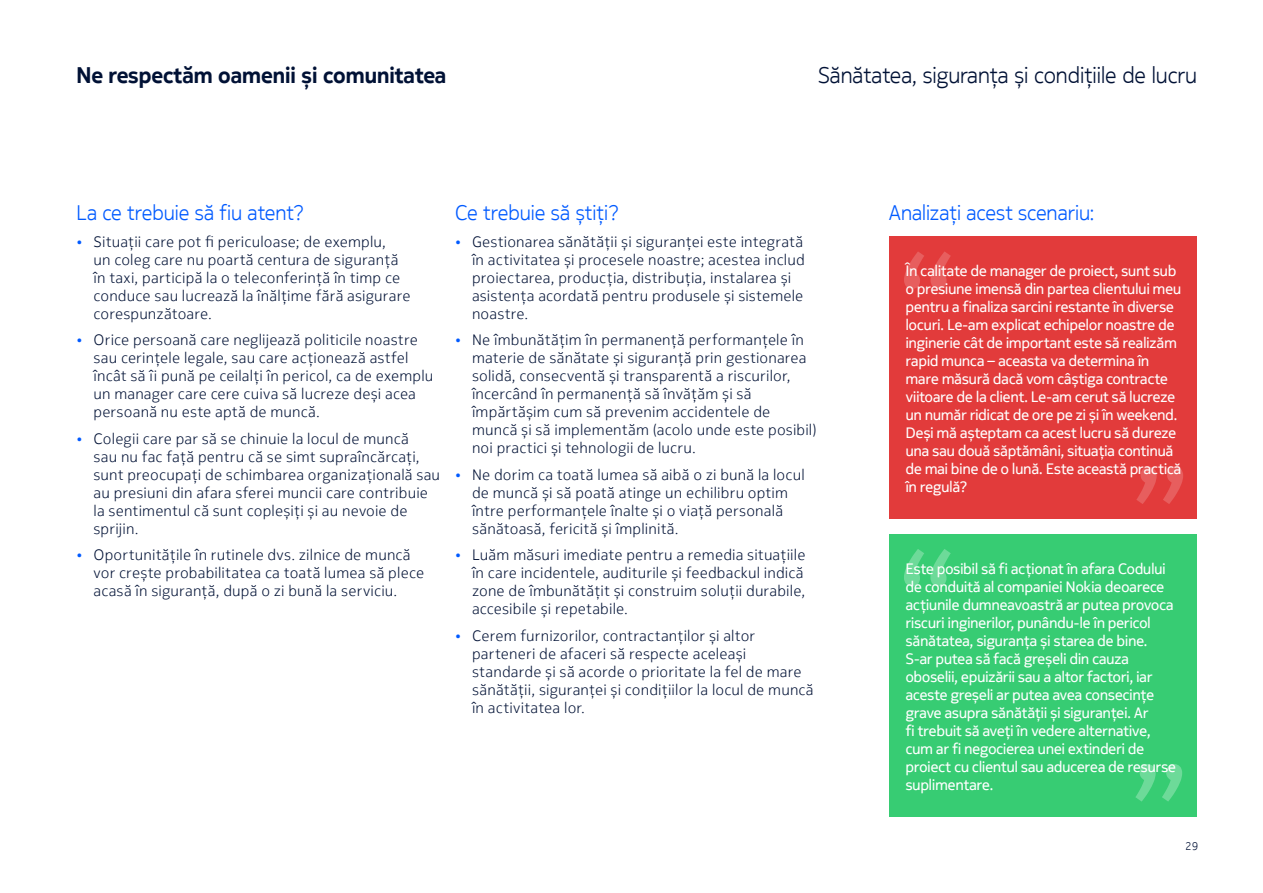
<style>
.page{position:relative;width:1263px;height:893px;background:#fff}
.page>*{position:absolute;margin:0;border:0;box-sizing:border-box;transform-origin:0 0}
.t1{font:300 22.5px "Nokia Pure Headline";color:#001135}
.t2{font:700 22.5px "Nokia Pure Headline";color:#001135}
.t3{font:300 21px "Nokia Pure Headline";color:#005aff}
.t4{font:300 15px/18px "Nokia Pure Text";letter-spacing:.01em;color:#001135}
.t5{font:15px/18px "Nokia Pure Headline";letter-spacing:.01em;color:#fff}
.t6{font:300 11.25px "Nokia Pure Text";color:#001135}
.s1{font-size:13.5px;color:#005aff}
</style>
<div class="page">
<div style="left:889px;top:237px;width:308px;height:282px;background:#e23b3b"></div>
<svg style="left:1136px;top:467px;width:47px;height:37px"></svg>
<svg style="left:904px;top:251px;width:47px;height:38px"></svg>
<div style="left:889px;top:534px;width:308px;height:282px;background:#37cc73"></div>
<svg style="left:1135px;top:764px;width:47px;height:37px"></svg>
<svg style="left:904px;top:549px;width:47px;height:37px"></svg>
<h1 class="t2" style="left:77px;top:61px;width:371px">Ne respectăm oamenii și comunitatea</h1>
<h1 class="t1" style="left:818px;top:61px;width:380px">Sănătatea, siguranța și condițiile de lucru</h1>
<h2 class="t3" style="left:77px;top:200px;width:229px">La ce trebuie să fiu atent?</h2>
<p class="t4" style="left:94px;top:232px;width:319px;text-indent:-17px"><span class="s1">•</span> Situații care pot fi periculoase; de exemplu,<br>un coleg care nu poartă centura de siguranță în taxi, participă la o teleconferință în timp ce conduce sau lucrează la înălțime fără asigurare corespunzătoare.</p>
<p class="t4" style="left:94px;top:331px;width:341px;text-indent:-17px"><span class="s1">•</span> Orice persoană care neglijează politicile noastre sau cerințele legale, sau care acționează astfel încât să îi pună pe ceilalți în pericol, ca de exemplu un manager care cere cuiva să lucreze deși acea persoană nu este aptă de muncă.</p>
<p class="t4" style="left:94px;top:429px;width:348px;text-indent:-17px"><span class="s1">•</span> Colegii care par să se chinuie la locul de muncă<br>sau nu fac față pentru că se simt supraîncărcați, sunt preocupați de schimbarea organizațională sau au presiuni din afara sferei muncii care contribuie la sentimentul că sunt copleșiți și au nevoie de sprijin.</p>
<p class="t4" style="left:94px;top:546px;width:332px;text-indent:-17px"><span class="s1">•</span> Oportunitățile în rutinele dvs. zilnice de muncă vor crește probabilitatea ca toată lumea să plece acasă în siguranță, după o zi bună la serviciu.</p>
<h2 class="t3" style="left:455px;top:200px;width:166px">Ce trebuie să știți?</h2>
<p class="t4" style="left:472px;top:232px;width:334px;text-indent:-17px"><span class="s1">•</span> Gestionarea sănătății și siguranței este integrată în activitatea și procesele noastre; acestea includ proiectarea, producția, distribuția, instalarea și asistența acordată pentru produsele și sistemele noastre.</p>
<p class="t4" style="left:472px;top:331px;width:346px;text-indent:-17px"><span class="s1">•</span> Ne îmbunătățim în permanență performanțele în materie de sănătate și siguranță prin gestionarea solidă, consecventă și transparentă a riscurilor, încercând în permanență să învățăm și să împărtășim cum să prevenim accidentele de muncă și să implementăm (acolo unde este posibil) noi practici și tehnologii de lucru.</p>
<p class="t4" style="left:472px;top:465px;width:334px;text-indent:-17px"><span class="s1">•</span> Ne dorim ca toată lumea să aibă o zi bună la locul de muncă și să poată atinge un echilibru optim între performanțele înalte și o viață personală sănătoasă, fericită și împlinită.</p>
<p class="t4" style="left:472px;top:546px;width:335px;text-indent:-17px"><span class="s1">•</span> Luăm măsuri imediate pentru a remedia situațiile în care incidentele, auditurile și feedbackul indică zone de îmbunătățit și construim soluții durabile, accesibile și repetabile.</p>
<p class="t4" style="left:472px;top:626px;width:343px;text-indent:-17px"><span class="s1">•</span> Cerem furnizorilor, contractanților și altor parteneri de afaceri să respecte aceleași standarde și să acorde o prioritate la fel de mare sănătății, siguranței și condițiilor la locul de muncă în activitatea lor.</p>
<h2 class="t3" style="left:889px;top:200px;width:207px">Analizați acest scenariu:</h2>
<p class="t5" style="left:906px;top:262px;width:277px">În calitate de manager de proiect, sunt sub o presiune imensă din partea clientului meu pentru a finaliza sarcini restante în diverse locuri. Le-am explicat echipelor noastre de inginerie cât de important este să realizăm rapid munca – aceasta va determina în mare măsură dacă vom câștiga contracte viitoare de la client. Le-am cerut să lucreze un număr ridicat de ore pe zi și în weekend.<br>Deși mă așteptam ca acest lucru să dureze una sau două săptămâni, situația continuă de mai bine de o lună. Este această practică în regulă?</p>
<p class="t5" style="left:906px;top:560px;width:272px">Este posibil să fi acționat în afara Codului de conduită al companiei Nokia deoarece acțiunile dumneavoastră ar putea provoca riscuri inginerilor, punându-le în pericol sănătatea, siguranța și starea de bine.<br>S-ar putea să facă greșeli din cauza oboselii, epuizării sau a altor factori, iar aceste greșeli ar putea avea consecințe grave asupra sănătății și siguranței. Ar<br>fi trebuit să aveți în vedere alternative, cum ar fi negocierea unei extinderi de proiect cu clientul sau aducerea de resurse suplimentare.</p>
<p class="t6" style="left:1185px;top:839px;width:15px">29</p>
</div>
